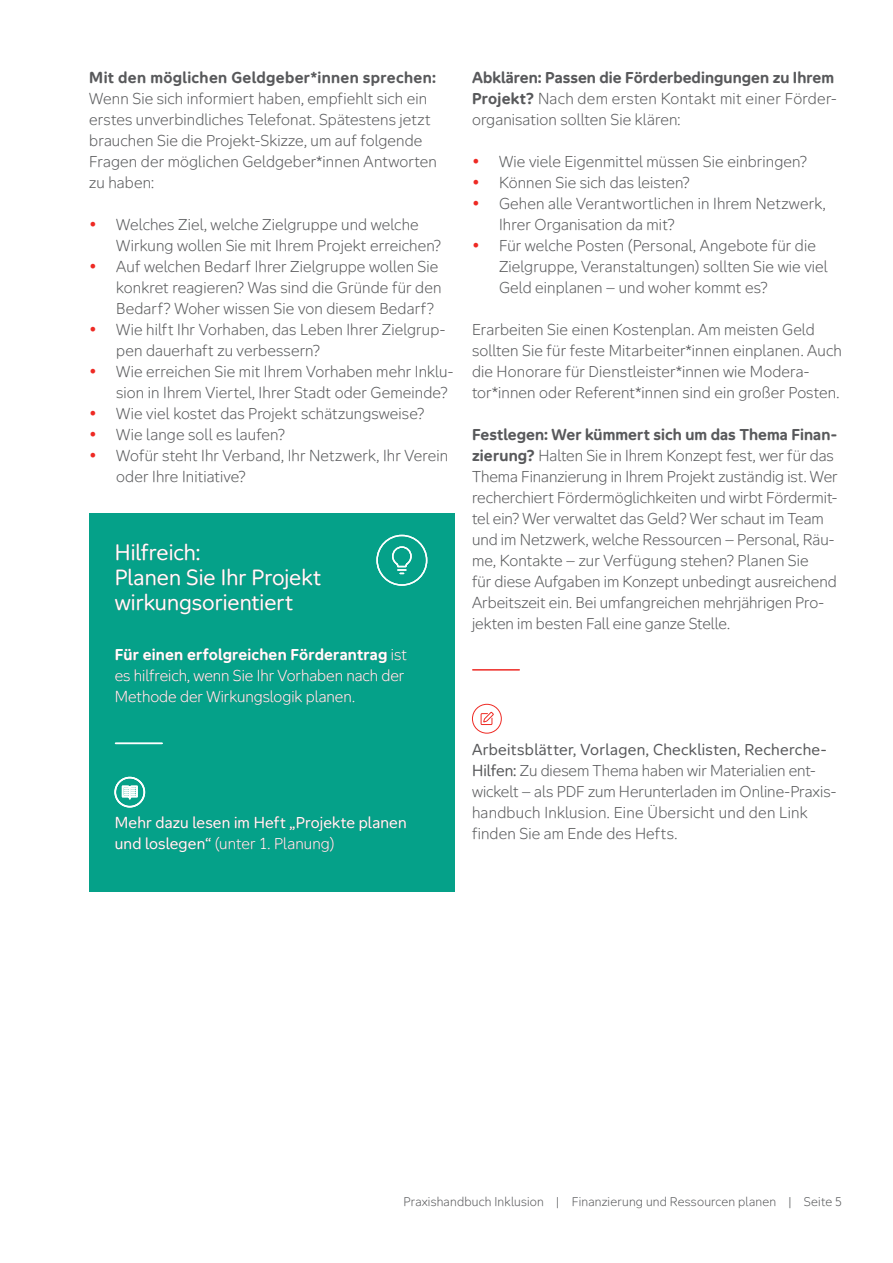
<style>
.page{position:relative;width:893px;height:1263px;background:#fff}
.page>*{position:absolute;margin:0;border:0;box-sizing:border-box;transform-origin:0 0}
.t1{font:21px/25.2px "Aktion Mensch";color:#fff}
.t2{font:300 15px/21px "Aktion Mensch";letter-spacing:.005em;color:#58595b}
.t3{font:300 15px/21px "Aktion Mensch";letter-spacing:-.005em;color:#fff}
.t4{font:15px/21px "Aktion Mensch";letter-spacing:.01em;color:#fff}
.t5{font:700 15px "Aktion Mensch";letter-spacing:.02em;color:#58595b}
.t6{font:300 12px "Aktion Mensch";letter-spacing:.015em;color:#58595b}
.s1{font-weight:700;color:#ee2a24}
.s2{font-weight:700}
.s3{font-weight:300}
.s4{font-weight:400}
</style>
<div class="page">
<hr style="left:473px;top:669px;width:46px;height:2px;background:#ee2a24">
<div style="left:472px;top:704px;width:30px;height:30px;border:1px solid #ee2a24;border-radius:50%"></div>
<svg style="left:480px;top:711px;width:14px;height:14px"></svg>
<div style="left:89px;top:513px;width:366px;height:378px;background:#05a189"></div>
<hr style="left:116px;top:743px;width:46px;height:1px;background:#fff">
<svg style="left:115px;top:777px;width:30px;height:30px"></svg>
<div style="left:376px;top:535px;width:51px;height:51px;border:2px solid #fff;border-radius:50%"></div>
<svg style="left:392px;top:546px;width:20px;height:29px"></svg>
<p class="t5" style="left:89px;top:67px;width:348px">Mit den möglichen Geldgeber*innen sprechen:</p>
<p class="t2" style="left:89px;top:88px;width:349px">Wenn Sie sich informiert haben, empfiehlt sich ein erstes unverbindliches Telefonat. Spätestens jetzt brauchen Sie die Projekt-Skizze, um auf folgende Fragen der möglichen Geldgeber*innen Antworten zu haben:</p>
<p class="t2" style="left:116px;top:214px;width:326px;text-indent:-27px"><span class="s1">•</span> Welches Ziel, welche Zielgruppe und welche<br>Wirkung wollen Sie mit Ihrem Projekt erreichen?</p>
<p class="t2" style="left:116px;top:256px;width:327px;text-indent:-27px"><span class="s1">•</span> Auf welchen Bedarf Ihrer Zielgruppe wollen Sie konkret reagieren? Was sind die Gründe für den<br>Bedarf? Woher wissen Sie von diesem Bedarf?</p>
<p class="t2" style="left:116px;top:319px;width:331px;text-indent:-27px"><span class="s1">•</span> Wie hilft Ihr Vorhaben, das Leben Ihrer Zielgrup&shy;pen dauerhaft zu verbessern?</p>
<p class="t2" style="left:116px;top:361px;width:339px;text-indent:-27px"><span class="s1">•</span> Wie erreichen Sie mit Ihrem Vorhaben mehr Inklu&shy;sion in Ihrem Viertel, Ihrer Stadt oder Gemeinde?</p>
<p class="t2" style="left:89px;top:403px;width:337px"><span class="s1">•</span> Wie viel kostet das Projekt schätzungsweise?</p>
<p class="t2" style="left:89px;top:424px;width:197px"><span class="s1">•</span> Wie lange soll es laufen?</p>
<p class="t2" style="left:116px;top:445px;width:333px;text-indent:-27px"><span class="s1">•</span> Wofür steht Ihr Verband, Ihr Netzwerk, Ihr Verein oder Ihre Initiative?</p>
<h1 class="t1" style="left:115px;top:539px;width:208px">Hilfreich:<br>Planen Sie Ihr Projekt wirkungsorientiert</h1>
<p class="t3" style="left:115px;top:644px;width:294px"><span class="s2">Für einen erfolgreichen Förderantrag</span> ist es hilfreich, wenn Sie Ihr Vorhaben nach der<br>Methode der Wirkungslogik planen.</p>
<p class="t4" style="left:115px;top:811px;width:293px">Mehr dazu lesen im Heft „Projekte planen und loslegen“ <span class="s3">(unter 1. Planung)</span></p>
<p class="t2" style="left:472px;top:67px;width:366px"><span class="s2">Abklären: Passen die Förderbedingungen zu Ihrem<br>Projekt?</span> Nach dem ersten Kontakt mit einer Förder&shy;organisation sollten Sie klären:</p>
<p class="t2" style="left:472px;top:151px;width:337px"><span class="s1">•</span> Wie viele Eigenmittel müssen Sie einbringen?</p>
<p class="t2" style="left:472px;top:172px;width:219px"><span class="s1">•</span> Können Sie sich das leisten?</p>
<p class="t2" style="left:499px;top:193px;width:328px;text-indent:-27px"><span class="s1">•</span> Gehen alle Verantwortlichen in Ihrem Netzwerk,<br>Ihrer Organisation da mit?</p>
<p class="t2" style="left:499px;top:235px;width:330px;text-indent:-27px"><span class="s1">•</span> Für welche Posten (Personal, Angebote für die<br>Zielgruppe, Veranstaltungen) sollten Sie wie viel<br>Geld einplanen – und woher kommt es?</p>
<p class="t2" style="left:472px;top:319px;width:371px">Erarbeiten Sie einen Kostenplan. Am meisten Geld sollten Sie für feste Mitarbeiter*innen einplanen. Auch die Honorare für Dienstleister*innen wie Modera&shy;tor*innen oder Referent*innen sind ein großer Posten.</p>
<p class="t2" style="left:472px;top:424px;width:367px"><span class="s2">Festlegen: Wer kümmert sich um das Thema Finan&shy;zierung?</span> Halten Sie in Ihrem Konzept fest, wer für das Thema Finanzierung in Ihrem Projekt zuständig ist. Wer recherchiert Fördermöglichkeiten und wirbt Fördermit&shy;tel ein? Wer verwaltet das Geld? Wer schaut im Team und im Netzwerk, welche Ressourcen – Personal, Räu&shy;me, Kontakte – zur Verfügung stehen? Planen Sie<br>für diese Aufgaben im Konzept unbedingt ausreichend Arbeitszeit ein. Bei umfangreichen mehrjährigen Pro&shy;jekten im besten Fall eine ganze Stelle.</p>
<p class="t2" style="left:472px;top:739px;width:366px"><span class="s4">Arbeitsblätter, Vorlagen, Checklisten, Recherche-Hilfen:</span> Zu diesem Thema haben wir Materialien ent&shy;wickelt – als PDF zum Herunterladen im Online-Praxis&shy;handbuch Inklusion. Eine Übersicht und den Link finden Sie am Ende des Hefts.</p>
<p class="t6" style="left:403px;top:1194px;width:440px">Praxishandbuch Inklusion | Finanzierung und Ressourcen planen | Seite 5</p>
</div>
